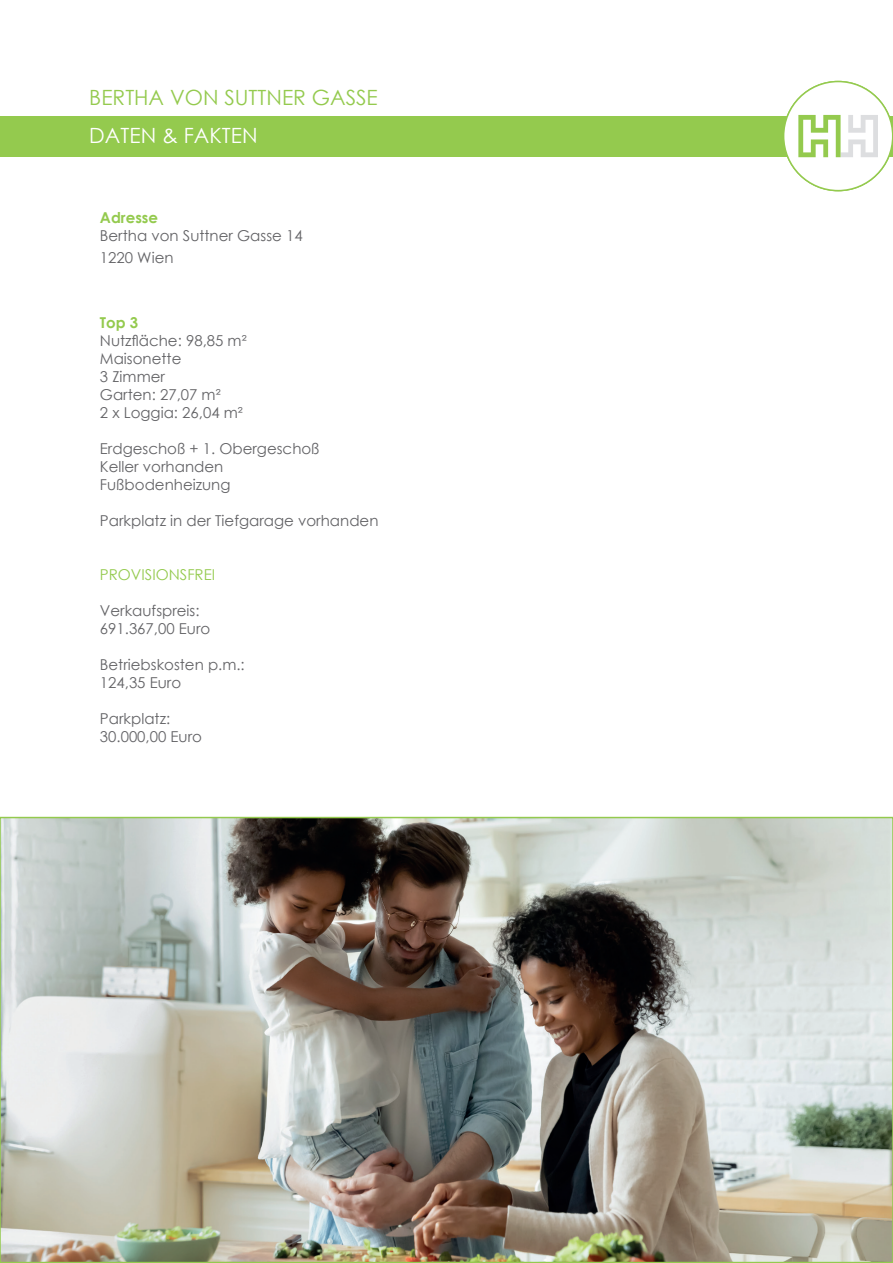
<style>
.page{position:relative;width:893px;height:1263px;background:#fff}
.page>*{position:absolute;margin:0;border:0;box-sizing:border-box;transform-origin:0 0}
.t1{font:21px "Century Gothic";color:#94ca4e}
.t2{font:21px "Century Gothic";color:#fff}
.t3{font:15px/18px "Century Gothic";color:#636366}
.t4{font:15px "Century Gothic";color:#94ca4e}
.t5{font:700 15px "Century Gothic";color:#94ca4e}
</style>
<div class="page">
<div style="left:0;top:116px;width:893px;height:40px;background:#94ca4e"></div>
<div style="left:784px;top:82px;width:109px;height:109px;background:#fff;border-radius:50%"></div>
<div style="left:783px;top:81px;width:110px;height:110px;border:2px solid #94ca4e;border-radius:50%"></div>
<svg style="left:798px;top:115px;width:80px;height:42px"></svg>
<img style="left:3px;top:820px;width:887px;height:440px">
<div style="left:0;top:817px;width:893px;height:446px;border:2px solid #94ca4e"></div>
<h1 class="t1" style="left:89px;top:83px;width:290px">BERTHA VON SUTTNER GASSE</h1>
<h1 class="t2" style="left:89px;top:121px;width:170px">DATEN &amp; FAKTEN</h1>
<p class="t5" style="left:100px;top:206px;width:60px">Adresse</p>
<p class="t3" style="left:100px;top:225px;width:204px;line-height:21.6px">Bertha von Suttner Gasse 14<br>1220 Wien</p>
<p class="t5" style="left:100px;top:311px;width:40px">Top 3</p>
<p class="t3" style="left:100px;top:331px;width:148px">Nutzfläche: 98,85 m²<br>Maisonette<br>3 Zimmer<br>Garten: 27,07 m²<br>2 x Loggia: 26,04 m²</p>
<p class="t3" style="left:100px;top:439px;width:221px">Erdgeschoß + 1. Obergeschoß<br>Keller vorhanden<br>Fußbodenheizung</p>
<p class="t3" style="left:100px;top:511px;width:280px">Parkplatz in der Tiefgarage vorhanden</p>
<p class="t4" style="left:100px;top:564px;width:117px">PROVISIONSFREI</p>
<p class="t3" style="left:100px;top:601px;width:112px">Verkaufspreis:<br>691.367,00 Euro</p>
<p class="t3" style="left:100px;top:655px;width:146px">Betriebskosten p.m.:<br>124,35 Euro</p>
<p class="t3" style="left:100px;top:709px;width:104px">Parkplatz:<br>30.000,00 Euro</p>
</div>
